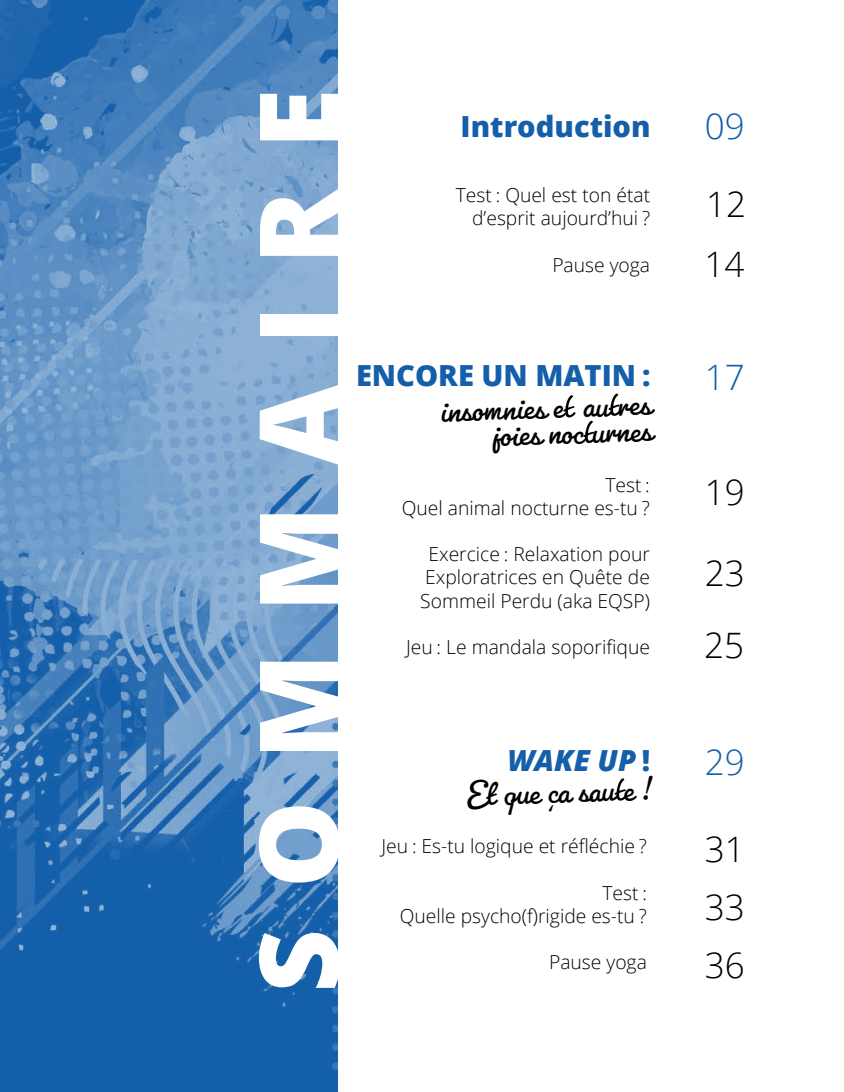
<style>
.page{position:relative;width:844px;height:1092px;background:#fff}
.page>*{position:absolute;margin:0;border:0;box-sizing:border-box;transform-origin:0 0}
.t1{font:800 109.73px "Open Sans";letter-spacing:.375em;color:#fff}
.t2{font:36.75px/26.2px "Pacifico";color:#000;text-align:right}
.t3{font:300 35px/57.8px "Open Sans";color:#000}
.t4{font:300 35px "Open Sans";color:#145eaa}
.t5{font:800 29.05px "Open Sans";color:#145eaa}
.t6{font:italic 800 29.05px "Open Sans";color:#145eaa}
.t7{font:300 19.25px/23.1px "Open Sans";color:#000;text-align:right}
.s1{font-style:normal}
</style>
<div class="page">
<img style="left:0;top:0;width:337px;height:1091px">
<svg style="left:563px;top:395px;width:12px;height:22px"></svg>
<svg style="left:608px;top:393px;width:12px;height:23px"></svg>
<svg style="left:583px;top:420px;width:12px;height:23px"></svg>
<svg style="left:614px;top:778px;width:12px;height:22px"></svg>
<h1 class="t1" style="left:215px;top:992px;width:905px;rotate:-90deg">SOMMAIRE</h1>
<h3 class="t5" style="left:460px;top:104px;width:191px">Introduction</h3>
<h3 class="t4" style="left:704px;top:102px;width:41px">09</h3>
<p class="t7" style="left:455px;top:183px;width:196px">Test : Quel est ton état d’esprit aujourd’hui ?</p>
<p class="t7" style="left:552px;top:252px;width:99px">Pause yoga</p>
<h3 class="t5" style="left:356px;top:353px;width:296px">ENCORE UN MATIN :</h3>
<h2 class="t2" style="left:439px;top:396px;width:212px;rotate:-2deg">insomnies e au res joies noc urnes</h2>
<p class="t7" style="left:401px;top:473px;width:249px">Test :<br>Quel animal nocturne es-tu ?</p>
<p class="t7" style="left:420px;top:542px;width:231px;text-align:center">Exercice : Relaxation pour<br>Exploratrices en Quête de<br>Sommeil Perdu (aka EQSP)</p>
<p class="t7" style="left:406px;top:634px;width:245px">Jeu : Le mandala soporifique</p>
<h3 class="t6" style="left:507px;top:738px;width:144px">WAKE UP <span class="s1">!</span></h3>
<h2 class="t2" style="left:465px;top:780px;width:186px;rotate:-2deg">Et que ça sau e!</h2>
<p class="t7" style="left:381px;top:834px;width:267px">Jeu : Es-tu logique et réfléchie ?</p>
<p class="t7" style="left:399px;top:880px;width:248px">Test :<br>Quelle psycho(f)rigide es-tu ?</p>
<p class="t7" style="left:549px;top:949px;width:99px">Pause yoga</p>
<h3 class="t3" style="left:704px;top:173px;width:43px;line-height:59.9px">12<br>14</h3>
<h3 class="t4" style="left:704px;top:353px;width:41px">17</h3>
<h3 class="t3" style="left:704px;top:463px;width:41px">19</h3>
<h3 class="t3" style="left:703px;top:536px;width:42px;line-height:72.5px">23<br>25</h3>
<h3 class="t4" style="left:704px;top:738px;width:41px">29</h3>
<h3 class="t3" style="left:704px;top:819px;width:42px;text-align:justify">31<br>33<br>36</h3>
</div>
